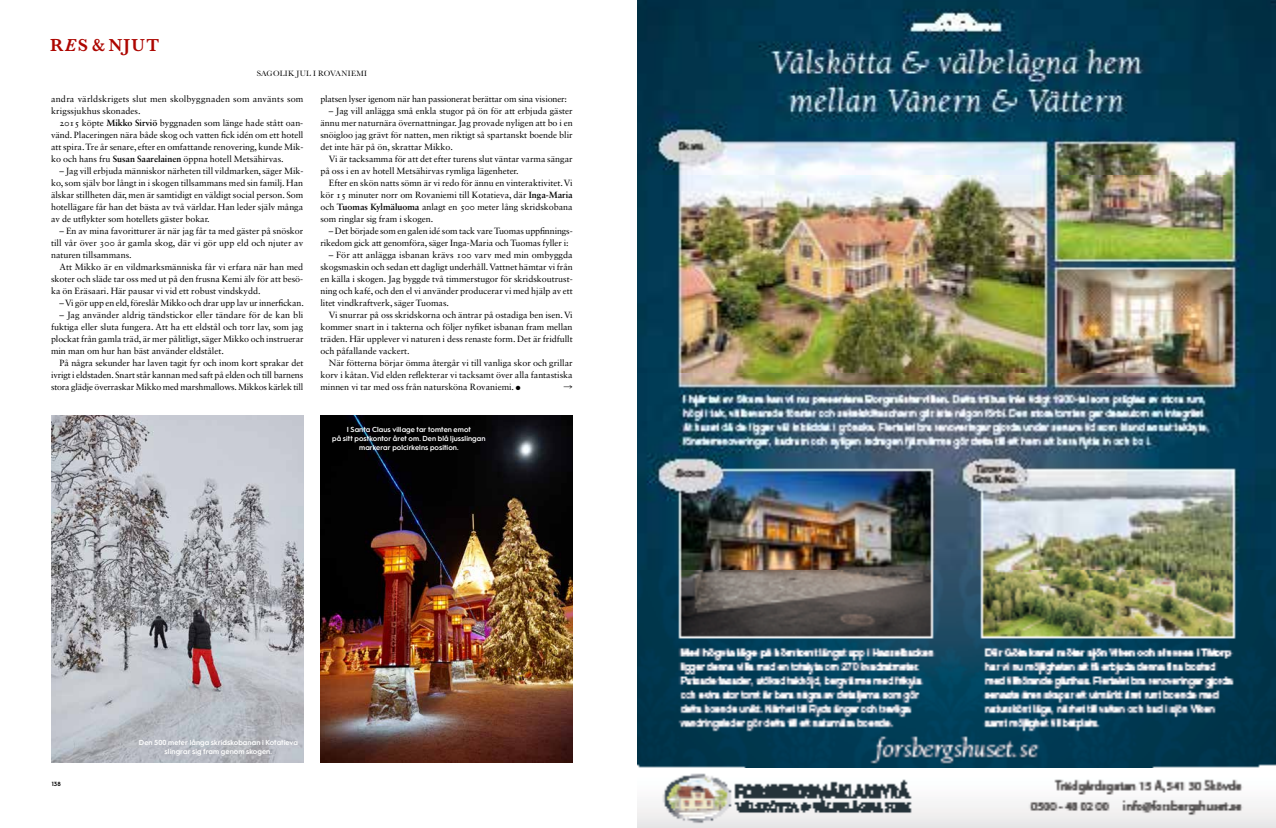
<style>
.page{position:relative;width:1276px;height:828px;background:#fff}
.page>*{position:absolute;margin:0;border:0;box-sizing:border-box;transform-origin:0 0}
.t1{font:600 18px "Baskerville MT Std";color:#ad0600}
.t2{font:9px/12px "Sabon LT Std";letter-spacing:-.005em;color:#000;text-align:justify}
.t3{font:8px "Baskerville MT Std";letter-spacing:.04em;color:#000}
.t4{font:600 7.3px/9px "Hurme Geometric Sans 1";letter-spacing:.01em;color:#fff;text-align:center}
.t5{font:600 6px "Hurme Geometric Sans 1";color:#000}
.s1{font-style:italic}
.s2{font-weight:700}
</style>
<div class="page">
<img style="left:51px;top:415px;width:252px;height:348px">
<img style="left:320px;top:415px;width:253px;height:348px">
<img style="left:638px;top:0;width:638px;height:828px">
<h1 class="t1" style="left:50px;top:34px;width:110px">R<span class="s1">E</span>S &amp; NJUT</h1>
<p class="t3" style="left:257px;top:69px;width:112px">SAGOLIK JUL I ROVANIEMI</p>
<p class="t2" style="left:51px;top:93px;width:254px">andra världskrigets slut men skolbyggnaden som använts som krigssjukhus skonades.</p>
<p class="t2" style="left:51px;top:117px;width:254px;text-indent:9px">2015 köpte <span class="s2">Mikko Sirviö</span> byggnaden som länge hade stått oan&shy;vänd. Placeringen nära både skog och vatten fick idén om ett hotell att spira. Tre år senare, efter en omfattande renovering, kunde Mik&shy;ko och hans fru <span class="s2">Susan Saarelainen</span> öppna hotell Metsähirvas.</p>
<p class="t2" style="left:51px;top:165px;width:254px;text-indent:9px">– Jag vill erbjuda människor närheten till vildmarken, säger Mik&shy;ko, som själv bor långt in i skogen tillsammans med sin familj. Han älskar stillheten där, men är samtidigt en väldigt social person. Som hotellägare får han det bästa av två världar. Han leder själv många av de utflykter som hotellets gäster bokar.</p>
<p class="t2" style="left:51px;top:225px;width:254px;text-indent:9px">– En av mina favoritturer är när jag får ta med gäster på snöskor till vår över 300 år gamla skog, där vi gör upp eld och njuter av naturen tillsammans.</p>
<p class="t2" style="left:51px;top:261px;width:254px;text-indent:9px">Att Mikko är en vildmarksmänniska får vi erfara när han med skoter och släde tar oss med ut på den frusna Kemi älv för att besö&shy;ka ön Eräsaari. Här pausar vi vid ett robust vindskydd.</p>
<p class="t2" style="left:60px;top:297px;width:246px">– Vi gör upp en eld, föreslår Mikko och drar upp lav ur innerfickan.</p>
<p class="t2" style="left:51px;top:309px;width:254px;text-indent:9px">– Jag använder aldrig tändstickor eller tändare för de kan bli fuktiga eller sluta fungera. Att ha ett eldstål och torr lav, som jag plockat från gamla träd, är mer pålitligt, säger Mikko och instruerar min man om hur han bäst använder eldstålet.</p>
<p class="t2" style="left:51px;top:357px;width:254px;text-indent:9px">På några sekunder har laven tagit fyr och inom kort sprakar det ivrigt i eldstaden. Snart står kannan med saft på elden och till barnens stora glädje överraskar Mikko med marshmallows. Mikkos kärlek till</p>
<p class="t2" style="left:320px;top:93px;width:248px">platsen lyser igenom när han passionerat berättar om sina visioner:</p>
<p class="t2" style="left:320px;top:105px;width:254px;text-indent:9px">– Jag vill anlägga små enkla stugor på ön för att erbjuda gäster ännu mer naturnära övernattningar. Jag provade nyligen att bo i en snöigloo jag grävt för natten, men riktigt så spartanskt boende blir det inte här på ön, skrattar Mikko.</p>
<p class="t2" style="left:320px;top:153px;width:254px;text-indent:9px">Vi är tacksamma för att det efter turens slut väntar varma sängar på oss i en av hotell Metsähirvas rymliga lägenheter.</p>
<p class="t2" style="left:320px;top:177px;width:254px;text-indent:9px">Efter en skön natts sömn är vi redo för ännu en vinteraktivitet. Vi kör 15 minuter norr om Rovaniemi till Kotatieva, där <span class="s2">Inga-Maria </span>och <span class="s2">Tuomas Kylmäluoma</span> anlagt en 500 meter lång skridskobana som ringlar sig fram i skogen.</p>
<p class="t2" style="left:320px;top:225px;width:254px;text-indent:9px">– Det började som en galen idé som tack vare Tuomas uppfinnings&shy;rikedom gick att genomföra, säger Inga-Maria och Tuomas fyller i:</p>
<p class="t2" style="left:320px;top:249px;width:254px;text-indent:9px">– För att anlägga isbanan krävs 100 varv med min ombyggda skogsmaskin och sedan ett dagligt underhåll. Vattnet hämtar vi från en källa i skogen. Jag byggde två timmerstugor för skridskoutrust&shy;ning och kafé, och den el vi använder producerar vi med hjälp av ett litet vindkraftverk, säger Tuomas.</p>
<p class="t2" style="left:320px;top:309px;width:254px;text-indent:9px">Vi snurrar på oss skridskorna och äntrar på ostadiga ben isen. Vi kommer snart in i takterna och följer nyfiket isbanan fram mellan träden. Här upplever vi naturen i dess renaste form. Det är fridfullt och påfallande vackert.</p>
<p class="t2" style="left:320px;top:357px;width:254px;text-indent:9px">När fötterna börjar ömma återgår vi till vanliga skor och grillar korv i kåtan. Vid elden reflekterar vi tacksamt över alla fantastiska minnen vi tar med oss från natursköna Rovaniemi. ●</p>
<p class="t4" style="left:332px;top:424px;width:155px">I Santa Claus village tar tomten emot<br>på sitt postkontor året om. Den blå ljusslingan markerar polcirkelns position.</p>
<p class="t5" style="left:52px;top:779px;width:11px">138</p>
<p class="t4" style="left:139px;top:737px;width:160px">Den 500 meter långa skridskobanan i Kotatieva slingrar sig fram genom skogen.</p>
</div>
